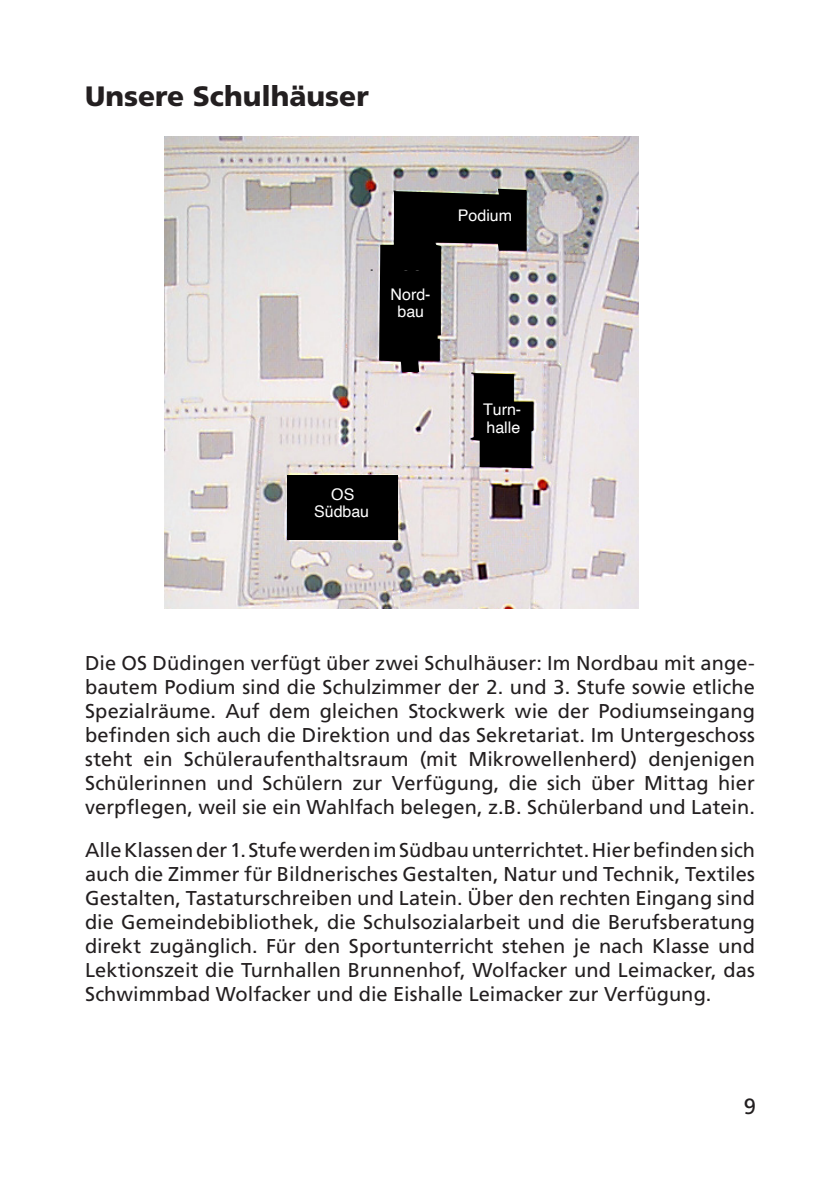
<style>
.page{position:relative;width:840px;height:1191px;background:#fff}
.page>*{position:absolute;margin:0;border:0;box-sizing:border-box;transform-origin:0 0}
.t1{font:900 28px "Frutiger LT Std";color:#231f20}
.t2{font:22px "Frutiger LT Std";color:#231f20}
.t3{font:20px/24px "Frutiger LT Std";color:#231f20;text-align:justify}
.t4{font:16px/17.2px "Helvetica";color:#fff;text-align:center}
</style>
<div class="page">
<img style="left:164px;top:136px;width:474px;height:472px">
<div style="left:286px;top:475px;width:111px;height:64px;background:#000"></div>
<svg style="left:379px;top:189px;width:154px;height:279px;background:#787474"></svg>
<h1 class="t1" style="left:85px;top:79px;width:285px">Unsere Schulhäuser</h1>
<p class="t4" style="left:390px;top:286px;width:41px">Nord&shy;bau</p>
<p class="t4" style="left:457px;top:207px;width:56px">Podium</p>
<p class="t4" style="left:314px;top:486px;width:57px">OS<br>Südbau</p>
<p class="t4" style="left:483px;top:402px;width:40px;text-align:left">Turn&shy;halle</p>
<p class="t3" style="left:85px;top:651px;width:671px">Die OS Düdingen verfügt über zwei Schulhäuser: Im Nordbau mit ange&shy;bautem Podium sind die Schulzimmer der 2. und 3. Stufe sowie etliche Spezialräume. Auf dem gleichen Stockwerk wie der Podiumseingang befinden sich auch die Direktion und das Sekretariat. Im Untergeschoss steht ein Schüleraufenthaltsraum (mit Mikrowellenherd) denjenigen Schülerinnen und Schülern zur Verfügung, die sich über Mittag hier verpflegen, weil sie ein Wahlfach belegen, z.B. Schülerband und Latein.</p>
<p class="t3" style="left:85px;top:838px;width:671px">Alle Klassen der 1. Stufe werden im Südbau unterrichtet. Hier befinden sich auch die Zimmer für Bildnerisches Gestalten, Natur und Technik, Textiles Gestalten, Tastaturschreiben und Latein. Über den rechten Eingang sind die Gemeindebibliothek, die Schulsozialarbeit und die Berufsberatung direkt zugänglich. Für den Sportunterricht stehen je nach Klasse und Lektionszeit die Turnhallen Brunnenhof, Wolfacker und Leimacker, das Schwimmbad Wolfacker und die Eishalle Leimacker zur Verfügung.</p>
<p class="t2" style="left:743px;top:1093px;width:14px">9</p>
</div>
